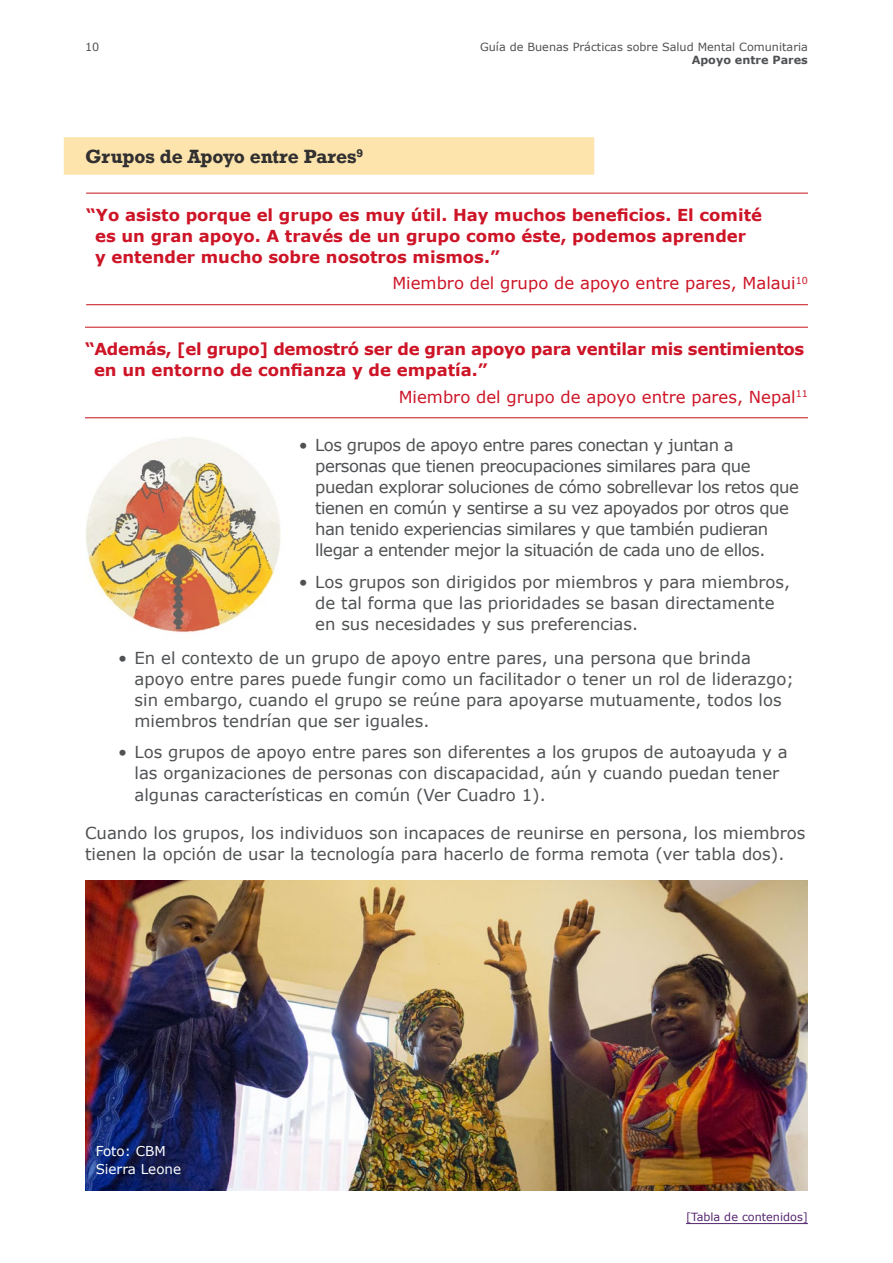
<style>
.page{position:relative;width:893px;height:1263px;background:#fff}
.page>*{position:absolute;margin:0;border:0;box-sizing:border-box;transform-origin:0 0}
.t1{font:700 18px "Rockwell";letter-spacing:-.01em;color:#312f30}
.t2{font:16.5px/21px "Verdana";color:#4f5153}
.t3{font:16.5px/21px "Verdana";letter-spacing:-.03em;color:#4f5153}
.t4{font:700 16.5px "Verdana";color:#cd1527}
.t5{font:16.5px "Verdana";color:#cd1527}
.t6{font:700 16.5px "Verdana";letter-spacing:-.02em;color:#cd1527}
.t7{font:13.5px/18px "Verdana";color:#fff}
.t8{font:11.25px "Verdana";color:#4f5153}
.t9{font:11.25px "Verdana";color:#552770}
.t10{font:700 11.25px "Verdana";color:#4f5153}
</style>
<div class="page">
<div style="left:64px;top:137px;width:530px;height:38px;background:#fce4ac"></div>
<hr style="left:85px;top:417px;width:723px;height:1px;background:#c4121a">
<hr style="left:85px;top:327px;width:723px;height:1px;background:#c4121a">
<hr style="left:86px;top:304px;width:722px;height:1px;background:#c4121a">
<hr style="left:86px;top:193px;width:722px;height:1px;background:#c4121a">
<hr style="left:686px;top:1223px;width:122px;height:1px;background:#552770">
<img style="left:85px;top:880px;width:723px;height:311px">
<img style="left:86px;top:437px;width:195px;height:196px">
<p class="t8" style="left:85px;top:39px;width:16px">10</p>
<h4 class="t1" style="left:85px;top:144px;width:280px">Grupos de Apoyo entre Pares<sup>9</sup></h4>
<p class="t8" style="left:480px;top:39px;width:329px">Guía de Buenas Prácticas sobre Salud Mental Comunitaria</p>
<p class="t10" style="left:692px;top:52px;width:118px">Apoyo entre Pares</p>
<h4 class="t4" style="left:86px;top:203px;width:677px">“Yo asisto porque el grupo es muy útil. Hay muchos beneficios. El comité</h4>
<p class="t4" style="left:95px;top:224px;width:652px">es un gran apoyo. A través de un grupo como éste, podemos aprender</p>
<p class="t4" style="left:95px;top:245px;width:406px">y entender mucho sobre nosotros mismos.”</p>
<p class="t5" style="left:392px;top:272px;width:417px">Miembro del grupo de apoyo entre pares, Malaui<sup>10</sup></p>
<p class="t6" style="left:85px;top:337px;width:721px">“Además, [el grupo] demostró ser de gran apoyo para ventilar mis sentimientos</p>
<h4 class="t4" style="left:94px;top:358px;width:395px">en un entorno de confianza y de empatía.”</h4>
<p class="t5" style="left:399px;top:385px;width:411px">Miembro del grupo de apoyo entre pares, Nepal<sup>11</sup></p>
<p class="t3" style="left:315px;top:434px;width:485px;text-indent:-16px">• Los grupos de apoyo entre pares conectan y juntan a personas que tienen preocupaciones similares para que puedan explorar soluciones de cómo sobrellevar los retos que tienen en común y sentirse a su vez apoyados por otros que han tenido experiencias similares y que también pudieran llegar a entender mejor la situación de cada uno de ellos.</p>
<p class="t2" style="left:315px;top:571px;width:476px;text-indent:-16px">• Los grupos son dirigidos por miembros y para miembros, de tal forma que las prioridades se basan directamente en sus necesidades y sus preferencias.</p>
<p class="t2" style="left:135px;top:647px;width:661px;text-indent:-16px">• En el contexto de un grupo de apoyo entre pares, una persona que brinda apoyo entre pares puede fungir como un facilitador o tener un rol de liderazgo; sin embargo, cuando el grupo se reúne para apoyarse mutuamente, todos los miembros tendrían que ser iguales.</p>
<p class="t2" style="left:135px;top:742px;width:655px;text-indent:-16px">• Los grupos de apoyo entre pares son diferentes a los grupos de autoayuda y a las organizaciones de personas con discapacidad, aún y cuando puedan tener algunas características en común (Ver Cuadro 1).</p>
<p class="t2" style="left:85px;top:822px;width:722px">Cuando los grupos, los individuos son incapaces de reunirse en persona, los miembros tienen la opción de usar la tecnología para hacerlo de forma remota (ver tabla dos).</p>
<p class="t7" style="left:96px;top:1142px;width:87px">Foto: CBM<br>Sierra Leone</p>
<p class="t9" style="left:686px;top:1209px;width:123px">[Tabla de contenidos]</p>
</div>
